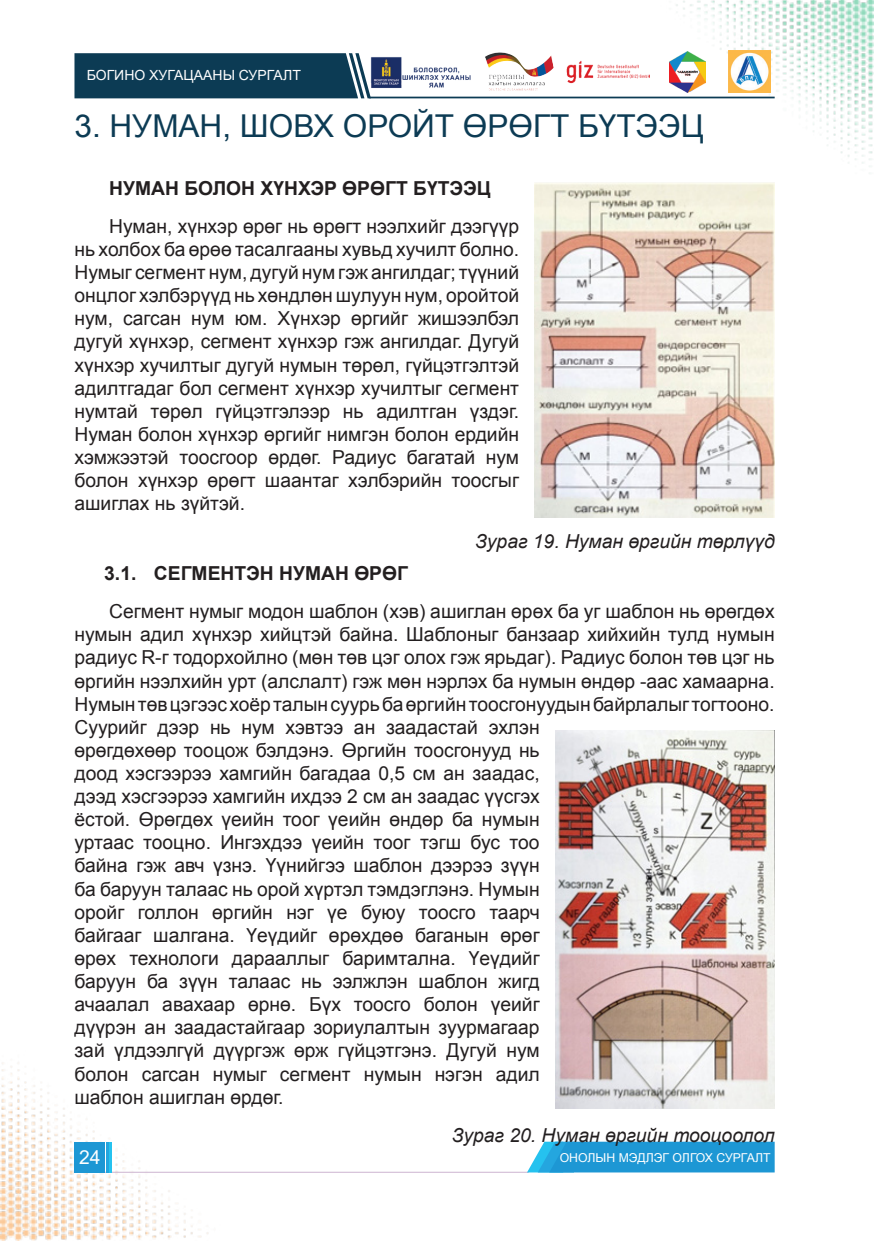
<style>
.page{position:relative;width:874px;height:1241px;background:#fff}
.page>*{position:absolute;margin:0;border:0;box-sizing:border-box;transform-origin:0 0}
.Paragraph_Style_9{font:31.5px "Mogul Arial";color:#0c3b54}
.text{font:19.25px/23.1px "Mogul Arial";color:#231f20;text-align:justify}
.italic{font:italic 19.25px "Arial";color:#231f20}
.bold{font:700 19.25px "Mogul Arial";color:#231f20}
.t1{font:19.25px "Arial";color:#fff}
.t2{font:14px "Arial";color:#fff}
.text-2{font:12.25px "Mogul Arial";color:#fff}
</style>
<div class="page">
<img style="left:0;top:0;width:873px;height:1240px">
<hr style="left:74px;top:1171px;width:454px;height:1px;background:#ccb4d0">
<svg style="left:526px;top:1141px;width:248px;height:31px"></svg>
<div style="left:74px;top:1141px;width:31px;height:31px;background:#1d97d4"></div>
<hr style="left:110px;top:1141px;width:2px;height:31px;background:#25c2ef">
<hr style="left:106px;top:1141px;width:3px;height:31px;background:#24a6df">
<svg style="left:74px;top:53px;width:297px;height:45px"></svg>
<hr style="left:369px;top:97px;width:405px;height:1px;background:#0c3b54">
<img style="left:566px;top:60px;width:83px;height:23px">
<img style="left:371px;top:56px;width:100px;height:32px">
<img style="left:668px;top:51px;width:36px;height:42px">
<img style="left:728px;top:50px;width:42px;height:42px">
<img style="left:482px;top:50px;width:73px;height:44px">
<img style="left:534px;top:182px;width:240px;height:336px">
<img style="left:555px;top:730px;width:219px;height:378px">
<p class="t2" style="left:87px;top:65px;width:215px">БОГИНО ХУГАЦААНЫ СУРГАЛТ</p>
<p class="Paragraph_Style_9" style="left:74px;top:105px;width:631px">3. НУМАН, ШОВХ ОРОЙТ ӨРӨГТ БҮТЭЭЦ</p>
<p class="bold" style="left:109px;top:175px;width:383px">НУМАН БОЛОН ХҮНХЭР ӨРӨГТ БҮТЭЭЦ</p>
<p class="text" style="left:74px;top:215px;width:446px;text-indent:35px">Нуман, хүнхэр өрөг нь өрөгт нээлхийг дээгүүр нь холбох ба өрөө тасалгааны хувьд хучилт болно.<br>Нумыг сегмент нум, дугуй нум гэж ангилдаг; түүний онцлог хэлбэрүүд нь хөндлөн шулуун нум, оройтой нум, сагсан нум юм. Хүнхэр өргийг жишээлбэл дугуй хүнхэр, сегмент хүнхэр гэж ангилдаг. Дугуй хүнхэр хучилтыг дугуй нумын төрөл, гүйцэтгэлтэй адилтгадаг бол сегмент хүнхэр хучилтыг сегмент нумтай төрөл гүйцэтгэлээр нь адилтган үздэг.<br>Нуман болон хүнхэр өргийг нимгэн болон ердийн хэмжээтэй тоосгоор өрдөг. Радиус багатай нум болон хүнхэр өрөгт шаантаг хэлбэрийн тоосгыг ашиглах нь зүйтэй.</p>
<p class="italic" style="left:475px;top:529px;width:301px">Зураг 19. Нуман өргийн төрлүүд</p>
<p class="bold" style="left:104px;top:560px;width:305px">3.1. СЕГМЕНТЭН НУМАН ӨРӨГ</p>
<p class="text" style="left:74px;top:600px;width:701px;text-align:left;text-indent:35px">Сегмент нумыг модон шаблон (хэв) ашиглан өрөх ба уг шаблон нь өрөгдөх нумын адил хүнхэр хийцтэй байна. Шаблоныг банзаар хийхийн тулд нумын радиус R-г тодорхойлно (мөн төв цэг олох гэж ярьдаг). Радиус болон төв цэг нь өргийн нээлхийн урт (алслалт) гэж мөн нэрлэх ба нумын өндөр -аас хамаарна.<br>Нумын төв цэгээс хоёр талын суурь ба өргийн тоосгонуудын байрлалыг тогтооно.<br>Суурийг дээр нь нум хэвтээ ан заадастай эхлэн<br>өрөгдөхөөр тооцож бэлдэнэ. Өргийн тоосгонууд нь<br>доод хэсгээрээ хамгийн багадаа 0,5 см ан заадас,<br>дээд хэсгээрээ хамгийн ихдээ 2 см ан заадас үүсгэх<br>ёстой. Өрөгдөх үеийн тоог үеийн өндөр ба нумын<br>уртаас тооцно. Ингэхдээ үеийн тоог тэгш бус тоо<br>байна гэж авч үзнэ. Үүнийгээ шаблон дээрээ зүүн<br>ба баруун талаас нь орой хүртэл тэмдэглэнэ. Нумын<br>оройг голлон өргийн нэг үе буюу тоосго таарч<br>байгааг шалгана. Үеүдийг өрөхдөө баганын өрөг<br>өрөх технологи дарааллыг баримтална. Үеүдийг<br>баруун ба зүүн талаас нь ээлжлэн шаблон жигд<br>ачаалал авахаар өрнө. Бүх тоосго болон үеийг<br>дүүрэн ан заадастайгаар зориулалтын зуурмагаар<br>зай үлдээлгүй дүүргэж өрж гүйцэтгэнэ. Дугуй нум<br>болон сагсан нумыг сегмент нумын нэгэн адил<br>шаблон ашиглан өрдөг.</p>
<p class="italic" style="left:451px;top:1122px;width:324px">Зураг 20. Нуман өргийн тооцоолол</p>
<p class="text-2" style="left:559px;top:1148px;width:212px">ОНОЛЫН МЭДЛЭГ ОЛГОХ СУРГАЛТ</p>
<p class="t1" style="left:79px;top:1143px;width:23px">24</p>
</div>
